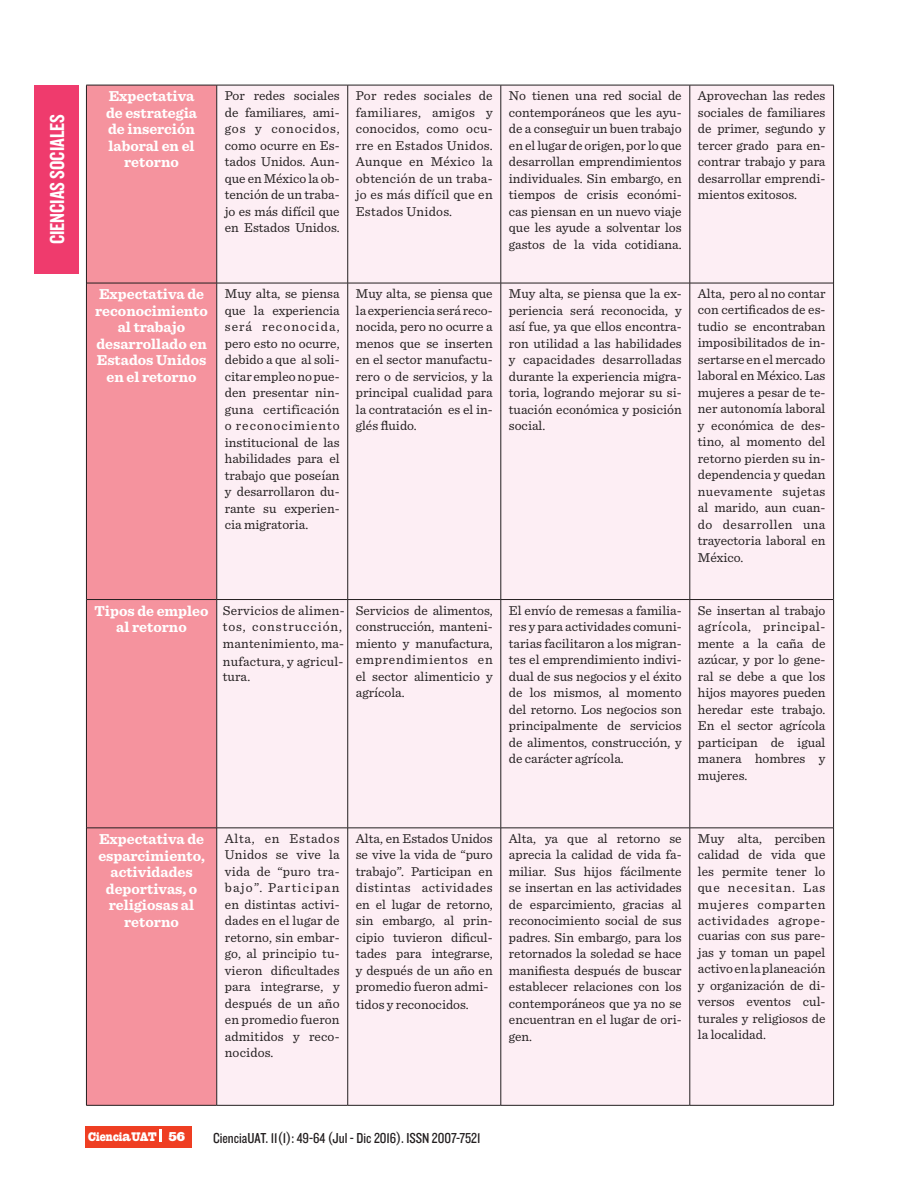
<style>
.page{position:relative;width:918px;height:1188px;background:#fff}
.page>*{position:absolute;margin:0;border:0;box-sizing:border-box;transform-origin:0 0}
.t1{font:21px "Knockout HTF49 Liteweight";color:#fff}
.t2{font:700 15px/16.5px "Sentinel";color:#fff;text-align:center}
.t3{font:15px "Knockout HTF29 Junior Liteweight";color:#231f20}
.t4{font:13.5px/16.5px "Sentinel";color:#231f20;text-align:justify}
.t5{font:13.5px/16.6px "Sentinel";letter-spacing:.02em;color:#231f20}
.t6{font:12.3px "Giza Five Five";letter-spacing:.01em;color:#fff;scale:.82 1}
.s1{font-size:13.5px}
.s2{font-size:12.75px}
</style>
<div class="page">
<div style="left:85px;top:1127px;width:106px;height:21px;background:#ef3e22"></div>
<svg style="left:160px;top:1130px;width:2px;height:12px"></svg>
<div style="left:34px;top:85px;width:44px;height:188px;background:#ef3b6d"></div>
<div style="left:87px;top:86px;width:129px;height:1019px;background:#f5939e"></div>
<div style="left:217px;top:86px;width:616px;height:1019px;background:#fdeef4"></div>
<hr style="left:216px;top:828px;width:1px;height:277px;background:#231f20">
<hr style="left:86px;top:600px;width:1px;height:228px;background:#231f20">
<hr style="left:86px;top:85px;width:131px;height:1px;background:#231f20">
<hr style="left:86px;top:85px;width:1px;height:198px;background:#231f20">
<hr style="left:217px;top:85px;width:131px;height:1px;background:#231f20">
<hr style="left:348px;top:85px;width:153px;height:1px;background:#231f20">
<hr style="left:501px;top:85px;width:189px;height:1px;background:#231f20">
<hr style="left:690px;top:85px;width:144px;height:1px;background:#231f20">
<hr style="left:216px;top:85px;width:1px;height:198px;background:#231f20">
<hr style="left:347px;top:85px;width:1px;height:198px;background:#231f20">
<hr style="left:501px;top:85px;width:1px;height:198px;background:#231f20">
<hr style="left:690px;top:85px;width:1px;height:198px;background:#231f20">
<hr style="left:833px;top:85px;width:1px;height:198px;background:#231f20">
<hr style="left:87px;top:283px;width:130px;height:1px;background:#231f20">
<hr style="left:87px;top:599px;width:130px;height:1px;background:#231f20">
<hr style="left:86px;top:283px;width:1px;height:317px;background:#231f20">
<hr style="left:217px;top:283px;width:131px;height:1px;background:#231f20">
<hr style="left:348px;top:283px;width:153px;height:1px;background:#231f20">
<hr style="left:501px;top:283px;width:189px;height:1px;background:#231f20">
<hr style="left:690px;top:283px;width:143px;height:1px;background:#231f20">
<hr style="left:216px;top:283px;width:1px;height:316px;background:#231f20">
<hr style="left:347px;top:283px;width:1px;height:316px;background:#231f20">
<hr style="left:501px;top:283px;width:1px;height:316px;background:#231f20">
<hr style="left:690px;top:283px;width:1px;height:316px;background:#231f20">
<hr style="left:833px;top:283px;width:1px;height:317px;background:#231f20">
<hr style="left:217px;top:599px;width:131px;height:1px;background:#231f20">
<hr style="left:348px;top:599px;width:153px;height:1px;background:#231f20">
<hr style="left:501px;top:599px;width:189px;height:1px;background:#231f20">
<hr style="left:690px;top:599px;width:143px;height:1px;background:#231f20">
<hr style="left:216px;top:600px;width:1px;height:228px;background:#231f20">
<hr style="left:347px;top:600px;width:1px;height:228px;background:#231f20">
<hr style="left:501px;top:600px;width:1px;height:228px;background:#231f20">
<hr style="left:690px;top:600px;width:1px;height:228px;background:#231f20">
<hr style="left:833px;top:600px;width:1px;height:228px;background:#231f20">
<hr style="left:87px;top:828px;width:130px;height:1px;background:#231f20">
<hr style="left:217px;top:828px;width:131px;height:1px;background:#231f20">
<hr style="left:348px;top:828px;width:153px;height:1px;background:#231f20">
<hr style="left:501px;top:828px;width:189px;height:1px;background:#231f20">
<hr style="left:690px;top:828px;width:143px;height:1px;background:#231f20">
<hr style="left:86px;top:1105px;width:131px;height:1px;background:#231f20">
<hr style="left:217px;top:1105px;width:131px;height:1px;background:#231f20">
<hr style="left:348px;top:1105px;width:153px;height:1px;background:#231f20">
<hr style="left:501px;top:1105px;width:189px;height:1px;background:#231f20">
<hr style="left:690px;top:1105px;width:144px;height:1px;background:#231f20">
<hr style="left:86px;top:828px;width:1px;height:277px;background:#231f20">
<hr style="left:347px;top:828px;width:1px;height:277px;background:#231f20">
<hr style="left:501px;top:828px;width:1px;height:277px;background:#231f20">
<hr style="left:690px;top:828px;width:1px;height:277px;background:#231f20">
<hr style="left:833px;top:828px;width:1px;height:277px;background:#231f20">
<h1 class="t1" style="left:47px;top:244px;width:132px;rotate:-90deg">CIENCIAS SOCIALES</h1>
<p class="t2" style="left:106px;top:87px;width:93px">Expectativa de estrategia de inserción laboral en el retorno</p>
<p class="t4" style="left:225px;top:87px;width:116px">Por redes sociales de familiares, ami&shy;gos y conocidos, como ocurre en Es&shy;tados Unidos. Aun&shy;que en México la ob&shy;tención de un traba&shy;jo es más difícil que en Estados Unidos.</p>
<p class="t4" style="left:356px;top:87px;width:138px">Por redes sociales de familiares, amigos y conocidos, como ocu&shy;rre en Estados Unidos.<br>Aunque en México la obtención de un traba&shy;jo es más difícil que en Estados Unidos.</p>
<p class="t4" style="left:509px;top:86px;width:174px">No tienen una red social de contemporáneos que les ayu&shy;de a conseguir un buen trabajo en el lugar de origen, por lo que desarrollan emprendimientos individuales. Sin embargo, en tiempos de crisis económi&shy;cas piensan en un nuevo viaje que les ayude a solventar los gastos de la vida cotidiana.</p>
<p class="t4" style="left:698px;top:86px;width:129px">Aprovechan las redes sociales de familiares de primer, segundo y tercer grado para en&shy;contrar trabajo y para desarrollar emprendi&shy;mientos exitosos.</p>
<p class="t2" style="left:95px;top:285px;width:114px">Expectativa de reconocimiento al trabajo desarrollado en<br>Estados Unidos en el retorno</p>
<p class="t4" style="left:225px;top:284px;width:116px">Muy alta, se piensa que la experiencia será reconocida, pero esto no ocurre, debido a que al soli&shy;citar empleo no pue&shy;den presentar nin&shy;guna certificación o reconocimiento institucional de las habilidades para el trabajo que poseían y desarrollaron du&shy;rante su experien&shy;cia migratoria.</p>
<p class="t4" style="left:356px;top:284px;width:138px">Muy alta, se piensa que la experiencia será reco&shy;nocida, pero no ocurre a menos que se inserten en el sector manufactu&shy;rero o de servicios, y la principal cualidad para la contratación es el in&shy;glés fluido.</p>
<p class="t4" style="left:509px;top:284px;width:174px">Muy alta, se piensa que la ex&shy;periencia será reconocida, y así fue, ya que ellos encontra&shy;ron utilidad a las habilidades y capacidades desarrolladas durante la experiencia migra&shy;toria, logrando mejorar su si&shy;tuación económica y posición social.</p>
<p class="t4" style="left:698px;top:284px;width:129px">Alta, pero al no contar con certificados de es&shy;tudio se encontraban imposibilitados de in&shy;sertarse en el mercado laboral en México. Las mujeres a pesar de te&shy;ner autonomía laboral y económica de des&shy;tino, al momento del retorno pierden su in&shy;dependencia y quedan nuevamente sujetas al marido, aun cuan&shy;do desarrollen una trayectoria laboral en México.</p>
<p class="t2" style="left:95px;top:602px;width:116px">Tipos de empleo al retorno</p>
<p class="t4" style="left:356px;top:601px;width:138px">Servicios de alimentos, construcción, manteni&shy;miento y manufactura, emprendimientos en el sector alimenticio y agrícola.</p>
<p class="t4" style="left:509px;top:601px;width:174px">El envío de remesas a familia&shy;res y para actividades comuni&shy;tarias facilitaron a los migran&shy;tes el emprendimiento indivi&shy;dual de sus negocios y el éxito de los mismos, al momento del retorno. Los negocios son principalmente de servicios de alimentos, construcción, y de carácter agrícola.</p>
<p class="t4" style="left:698px;top:601px;width:129px">Se insertan al trabajo agrícola, principal&shy;mente a la caña de azúcar, y por lo gene&shy;ral se debe a que los hijos mayores pueden heredar este trabajo.<br>En el sector agrícola participan de igual manera hombres y mujeres.</p>
<p class="t5" style="left:223px;top:601px;width:123px">Servicios de alimen&shy;tos, construcción, mantenimiento, ma-</p>
<p class="t5" style="left:223px;top:653px;width:122px;line-height:15px">nufactura, y agricul&shy;tura.</p>
<p class="t2" style="left:98px;top:830px;width:108px">Expectativa de esparcimiento, actividades deportivas, o religiosas al retorno</p>
<p class="t4" style="left:225px;top:829px;width:116px">Alta, en Estados Unidos se vive la vida de “puro tra&shy;bajo”. Participan en distintas activi&shy;dades en el lugar de retorno, sin embar&shy;go, al principio tu&shy;vieron dificultades para integrarse, y después de un año en promedio fueron admitidos y reco&shy;nocidos.</p>
<p class="t4" style="left:356px;top:829px;width:138px">Alta, en Estados Unidos se vive la vida de “puro trabajo”. Participan en distintas actividades en el lugar de retorno, sin embargo, al prin&shy;cipio tuvieron dificul&shy;tades para integrarse, y después de un año en promedio fueron admi-</p>
<p class="t4" style="left:356px;top:995px;width:114px">tidos y reconocidos.</p>
<p class="t4" style="left:509px;top:829px;width:174px">Alta, ya que al retorno se aprecia la calidad de vida fa&shy;miliar. Sus hijos fácilmente se insertan en las actividades de esparcimiento, gracias al reconocimiento social de sus padres. Sin embargo, para los retornados la soledad se hace manifiesta después de buscar establecer relaciones con los contemporáneos que ya no se encuentran en el lugar de ori&shy;gen.</p>
<p class="t4" style="left:698px;top:829px;width:129px">Muy alta, perciben calidad de vida que les permite tener lo que necesitan. Las mujeres comparten actividades agrope-</p>
<p class="t4" style="left:698px;top:926px;width:129px">cuarias con sus pare&shy;jas y toman un papel activo en la planeación y organización de di&shy;versos eventos cul&shy;turales y religiosos de la localidad.</p>
<p class="t6" style="left:88px;top:1130px;width:119px">Cienci<span class="s1">a</span>UAT <span class="s2">56</span></p>
<p class="t3" style="left:213px;top:1130px;width:269px">CienciaUAT. 11(1): 49-64 (Jul - Dic 2016). ISSN 2007-7521</p>
</div>
